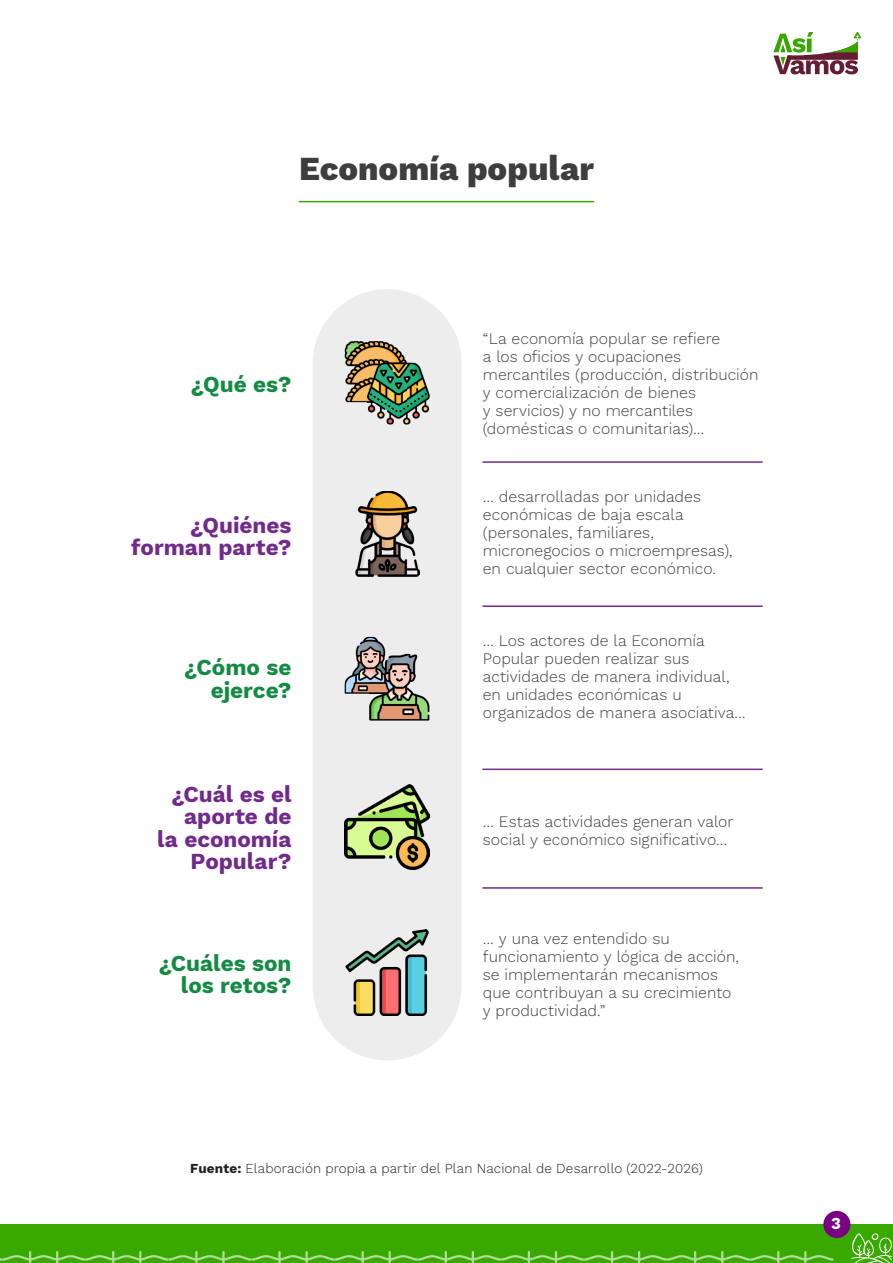
<style>
.page{position:relative;width:893px;height:1263px;background:#fff}
.page>*{position:absolute;margin:0;border:0;box-sizing:border-box;transform-origin:0 0}
.t1{font:800 33px "Work Sans";color:#3e3e3f}
.Content{font:700 22.5px/22.5px "Work Sans";color:#712a8c;text-align:right}
.Content-2{font:700 22.5px/22.5px "Work Sans";color:#148b43;text-align:right}
.t2{font:700 16.5px "Work Sans";color:#fff}
.Content-3{font:300 15.75px/18px "Work Sans";color:#3e3e3f}
.Content-4{font:300 13.5px "Work Sans";letter-spacing:.01em;color:#231f20}
.s1{font-weight:700}
</style>
<div class="page">
<div style="left:0;top:1225px;width:892px;height:38px;background:#39a900"></div>
<svg style="left:851px;top:1232px;width:42px;height:31px"></svg>
<svg style="left:0;top:1251px;width:833px;height:12px"></svg>
<div style="left:823px;top:1211px;width:27px;height:27px;background:#790083;border-radius:50%"></div>
<hr style="left:299px;top:201px;width:295px;height:1px;background:#39a900">
<div style="left:313px;top:289px;width:149px;height:771px;background:#ededed;border-radius:74px"></div>
<img style="left:345px;top:930px;width:84px;height:85px">
<img style="left:355px;top:491px;width:64px;height:85px">
<img style="left:345px;top:785px;width:85px;height:85px">
<img style="left:345px;top:637px;width:41px;height:57px">
<img style="left:369px;top:654px;width:61px;height:66px">
<img style="left:369px;top:654px;width:27px;height:40px">
<img style="left:345px;top:341px;width:62px;height:61px">
<img style="left:368px;top:363px;width:62px;height:62px">
<img style="left:368px;top:363px;width:39px;height:39px">
<hr style="left:482px;top:461px;width:281px;height:2px;background:#712b8a">
<hr style="left:482px;top:605px;width:281px;height:2px;background:#712b8a">
<hr style="left:482px;top:768px;width:281px;height:2px;background:#712b8a">
<hr style="left:482px;top:887px;width:281px;height:2px;background:#712b8a">
<svg style="left:773px;top:32px;width:88px;height:42px"></svg>
<p class="t1" style="left:299px;top:143px;width:296px">Economía popular</p>
<p class="Content-2" style="left:191px;top:373px;width:102px">¿Qué es?</p>
<p class="Content" style="left:131px;top:513px;width:162px">¿Quiénes forman parte?</p>
<p class="Content-2" style="left:184px;top:655px;width:109px">¿Cómo se ejerce?</p>
<p class="Content" style="left:171px;top:782px;width:122px;text-align:center">¿Cuál es el aporte de</p>
<p class="Content" style="left:157px;top:827px;width:136px">la economía<br>Popular?</p>
<p class="Content-2" style="left:159px;top:951px;width:134px">¿Cuáles son los retos?</p>
<p class="Content-3" style="left:483px;top:329px;width:277px">“La economía popular se refiere<br>a los oficios y ocupaciones mercantiles (producción, distribución y comercialización de bienes<br>y servicios) y no mercantiles (domésticas o comunitarias)…</p>
<p class="Content-3" style="left:483px;top:487px;width:251px">… desarrolladas por unidades económicas de baja escala (personales, familiares, micronegocios o microempresas), en cualquier sector económico.</p>
<p class="Content-3" style="left:483px;top:631px;width:248px">… Los actores de la Economía<br>Popular pueden realizar sus actividades de manera individual,</p>
<p class="Content-3" style="left:483px;top:685px;width:264px">en unidades económicas u organizados de manera asociativa…</p>
<p class="Content-3" style="left:483px;top:812px;width:252px">… Estas actividades generan valor social y económico significativo…</p>
<p class="Content-3" style="left:483px;top:929px;width:258px">… y una vez entendido su funcionamiento y lógica de acción, se implementarán mecanismos que contribuyan a su crecimiento y productividad.”</p>
<p class="Content-4" style="left:190px;top:1158px;width:514px"><span class="s1">Fuente:</span> Elaboración propia a partir del Plan Nacional de Desarrollo (2022-2026)</p>
<p class="t2" style="left:831px;top:1211px;width:11px">3</p>
</div>
